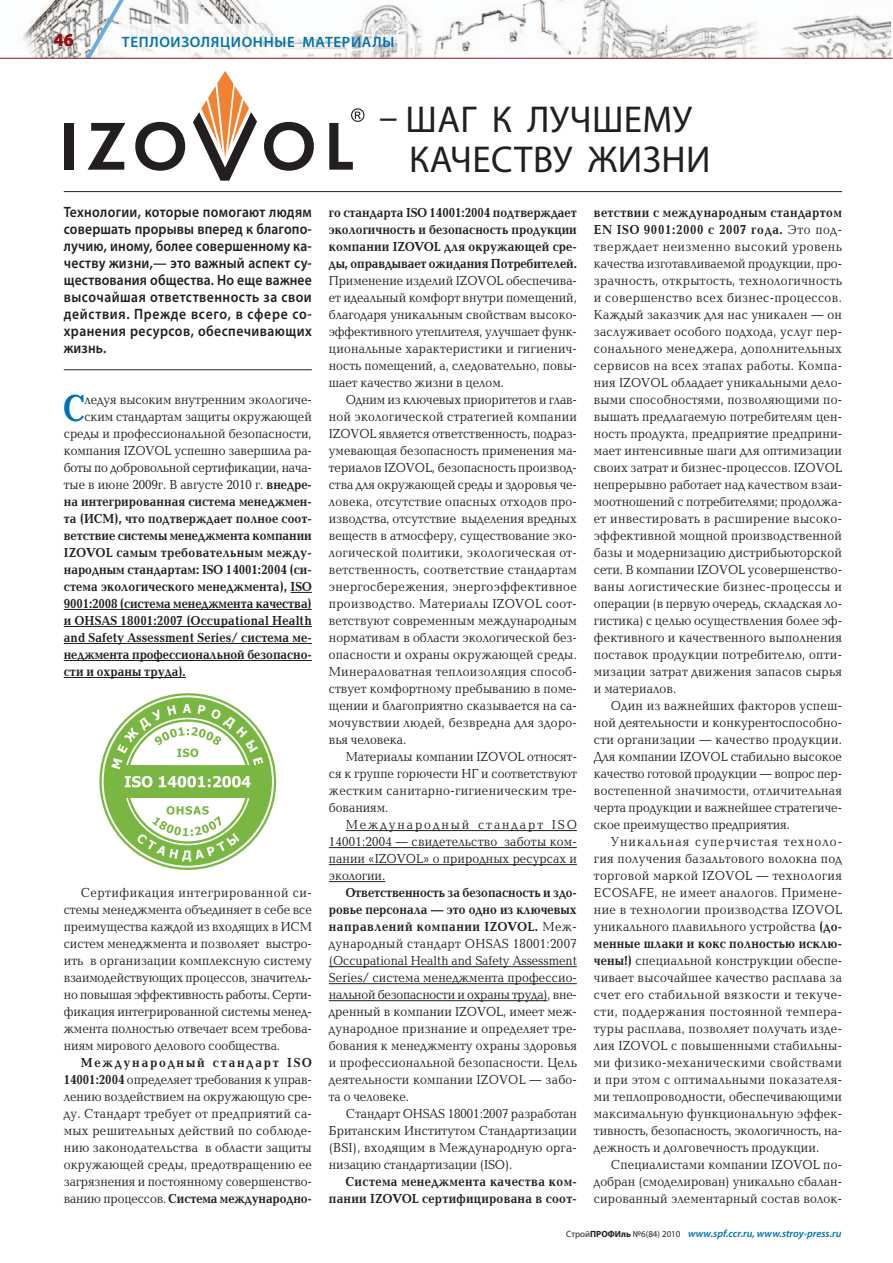
<style>
.page{position:relative;width:893px;height:1263px;background:#fff}
.page>*{position:absolute;margin:0;border:0;box-sizing:border-box;transform-origin:0 0}
.t1{font:700 38.85px "Baltica C";color:#0073ae;scale:.8 1}
.t2{font:37.5px/39.8px "Myriad Pro";letter-spacing:.01em;color:#231f20}
.t3{font:700 18px "Myriad Pro";color:#941114}
.t4{font:600 15px/17px "Myriad Pro";letter-spacing:.035em;color:#231f20;text-align:justify;scale:.91 1}
.t5{font:600 15px "Myriad Pro";letter-spacing:.045em;color:#0073ae}
.t6{font:13.5px/17px "Baltica C";color:#231f20;text-align:justify;scale:.9 1}
.t7{font:700 13.5px/17px "Baltica C";letter-spacing:.005em;color:#231f20;text-align:justify;scale:.9 1}
.t8{font:700 13.5px "Baltica C";letter-spacing:.025em;color:#231f20;scale:.9 1}
.t9{font:italic 600 10.5px "Myriad Pro";color:#0073ae}
.s1{font-weight:700}
.s2{font-weight:400;font-style:normal;font-size:9px;color:#231f20}
.s3{font-weight:700;font-style:normal;font-size:9px;color:#231f20}
</style>
<div class="page">
<img style="left:0;top:0;width:891px;height:58px">
<img style="left:133px;top:24px;width:308px;height:34px">
<svg style="left:86px;top:0;width:47px;height:58px"></svg>
<hr style="left:0;top:58px;width:892px;height:1px;background:#941114">
<svg style="left:291px;top:592px;width:21px;height:1px"></svg>
<hr style="left:64px;top:609px;width:248px;height:1px;background:#231f20">
<hr style="left:64px;top:626px;width:248px;height:1px;background:#231f20">
<hr style="left:64px;top:643px;width:248px;height:1px;background:#231f20">
<hr style="left:64px;top:660px;width:248px;height:1px;background:#231f20">
<hr style="left:64px;top:677px;width:122px;height:1px;background:#231f20">
<hr style="left:346px;top:830px;width:231px;height:1px;background:#231f20">
<hr style="left:329px;top:847px;width:248px;height:1px;background:#231f20">
<hr style="left:329px;top:864px;width:248px;height:1px;background:#231f20">
<hr style="left:329px;top:881px;width:56px;height:1px;background:#231f20">
<hr style="left:329px;top:966px;width:248px;height:1px;background:#231f20">
<hr style="left:329px;top:983px;width:248px;height:1px;background:#231f20">
<hr style="left:329px;top:1000px;width:218px;height:1px;background:#231f20">
<hr style="left:64px;top:191px;width:778px;height:1px;background:#231f20">
<hr style="left:64px;top:369px;width:248px;height:1px;background:#231f20">
<svg style="left:99px;top:693px;width:177px;height:177px"></svg>
<svg style="left:193px;top:71px;width:64px;height:110px"></svg>
<div style="left:65px;top:123px;width:9px;height:47px;background:#231f20"></div>
<svg style="left:88px;top:123px;width:37px;height:47px"></svg>
<svg style="left:135px;top:122px;width:50px;height:49px"></svg>
<svg style="left:264px;top:122px;width:50px;height:49px"></svg>
<svg style="left:329px;top:108px;width:35px;height:62px"></svg>
<h3 class="t3" style="left:54px;top:34px;width:21px">46</h3>
<p class="t5" style="left:122px;top:36px;width:274px">ТЕПЛОИЗОЛЯЦИОННЫЕ МАТЕРИАЛЫ</p>
<p class="t4" style="left:64px;top:205px;width:274px">Технологии, которые помогают людям совершать прорывы вперед к благопо&shy;лучию, иному, более совершенному ка&shy;честву жизни,— это важный аспект су&shy;ществования общества. Но еще важнее высочайшая ответственность за свои действия. Прежде всего, в сфере со&shy;хранения ресурсов, обеспечивающих жизнь.</p>
<h1 class="t1" style="left:64px;top:395px;width:28px">С</h1>
<p class="t6" style="left:84px;top:392px;width:254px">ледуя высоким внутренним экологиче-</p>
<p class="t6" style="left:84px;top:409px;width:254px">ским стандартам защиты окружающей</p>
<p class="t6" style="left:64px;top:426px;width:277px">среды и профессиональной безопасности,</p>
<p class="t6" style="left:64px;top:443px;width:277px">компания IZOVOL успешно завершила ра-</p>
<p class="t6" style="left:64px;top:460px;width:277px">боты по добровольной сертификации, нача-</p>
<p class="t6" style="left:64px;top:477px;width:277px">тые в июне 2009г. В августе 2010 г. <span class="s1">внедре-</span></p>
<p class="t7" style="left:64px;top:494px;width:277px">на интегрированная система менеджмен-</p>
<p class="t7" style="left:64px;top:511px;width:277px">та (ИСМ), что подтверждает полное соот-</p>
<p class="t7" style="left:64px;top:528px;width:277px">ветствие системы менеджмента компании</p>
<p class="t8" style="left:64px;top:548px;width:277px">IZOVOL самым требовательным между-</p>
<p class="t7" style="left:64px;top:562px;width:277px">народным стандартам: ISO 14001:2004 (си-</p>
<p class="t7" style="left:64px;top:579px;width:277px">стема экологического менеджмента), ISO</p>
<p class="t7" style="left:64px;top:596px;width:277px">9001:2008 (система менеджмента качества)</p>
<p class="t7" style="left:64px;top:613px;width:277px">и OHSAS 18001:2007 (Occupational Health</p>
<p class="t7" style="left:64px;top:630px;width:277px">and Safety Assessment Series/ система ме-</p>
<p class="t7" style="left:64px;top:647px;width:277px">неджмента профессиональной безопасно-</p>
<p class="t7" style="left:64px;top:665px;width:137px">сти и охраны труда).</p>
<p class="t6" style="left:64px;top:886px;width:277px;text-indent:17px">Сертификация интегрированной си&shy;стемы менеджмента объединяет в себе все преимущества каждой из входящих в ИСМ систем менеджмента и позволяет выстро&shy;ить в организации комплексную систему взаимодействующих процессов, значитель&shy;но повышая эффективность работы. Серти&shy;фикация интегрированной системы менед&shy;жмента полностью отвечает всем требова&shy;ниям мирового делового сообщества.</p>
<p class="t6" style="left:64px;top:1056px;width:277px;text-indent:17px"><span class="s1">Международный стандарт ISO 14001:2004</span> определяет требования к управ&shy;лению воздействием на окружающую сре&shy;ду. Стандарт требует от предприятий са&shy;мых решительных действий по соблюде&shy;нию законодательства в области защиты окружающей среды, предотвращению ее загрязнения и постоянному совершенство&shy;ванию процессов. <span class="s1">Система международно-</span></p>
<h2 class="t2" style="left:409px;top:102px;width:303px;text-indent:-30px">– ШАГ К ЛУЧШЕМУ<br>КАЧЕСТВУ ЖИЗНИ</h2>
<p class="t7" style="left:329px;top:205px;width:277px">го стандарта ISO 14001:2004 подтверждает экологичность и безопасность продукции компании IZOVOL для окружающей сре&shy;ды, оправдывает ожидания Потребителей.</p>
<p class="t6" style="left:329px;top:273px;width:277px">Применение изделий IZOVOL обеспечива&shy;ет идеальный комфорт внутри помещений, благодаря уникальным свойствам высоко&shy;эффективного утеплителя, улучшает функ&shy;циональные характеристики и гигиенич&shy;ность помещений, а, следовательно, повы&shy;шает качество жизни в целом.</p>
<p class="t6" style="left:329px;top:392px;width:277px;text-indent:17px">Одним из ключевых приоритетов и глав&shy;ной экологической стратегией компании IZOVOL является ответственность, подраз&shy;умевающая безопасность применения ма&shy;териалов IZOVOL, безопасность производ&shy;ства для окружающей среды и здоровья че&shy;ловека, отсутствие опасных отходов про&shy;изводства, отсутствие выделения вредных веществ в атмосферу, существование эко&shy;логической политики, экологическая от&shy;ветственность, соответствие стандартам энергосбережения, энергоэффективное производство. Материалы IZOVOL соот&shy;ветствуют современным международным нормативам в области экологической без&shy;опасности и охраны окружающей среды.<br>Минераловатная теплоизоляция способ&shy;ствует комфортному пребыванию в поме&shy;щении и благоприятно сказывается на са&shy;мочувствии людей, безвредна для здоро&shy;вья человека.</p>
<p class="t6" style="left:329px;top:750px;width:277px;text-indent:17px">Материалы компании IZOVOL относят&shy;ся к группе горючести НГ и соответствуют жестким санитарно-гигиеническим тре&shy;бованиям.</p>
<p class="t6" style="left:329px;top:818px;width:277px;text-indent:17px">Международный стандарт ISO 14001:2004 — свидетельство заботы ком&shy;пании «IZOVOL» о природных ресурсах и экологии.</p>
<p class="t6" style="left:329px;top:886px;width:277px;text-indent:17px"><span class="s1">Ответственность за безопасность и здо&shy;ровье персонала — это одно из ключевых направлений компании IZOVOL.</span> Меж&shy;дународный стандарт OHSAS 18001:2007 (Occupational Health and Safety Assessment Series/ система менеджмента профессио&shy;нальной безопасности и охраны труда), вне&shy;дренный в компании IZOVOL, имеет меж&shy;дународное признание и определяет тре&shy;бования к менеджменту охраны здоровья и профессиональной безопасности. Цель деятельности компании IZOVOL — забо&shy;та о человеке.</p>
<p class="t6" style="left:329px;top:1107px;width:277px;text-indent:17px">Стандарт OHSAS 18001:2007 разработан Британским Институтом Стандартизации (BSI), входящим в Международную орга&shy;низацию стандартизации (ISO).</p>
<p class="t7" style="left:329px;top:1175px;width:277px;text-align:right">Система менеджмента качества ком&shy;пании IZOVOL сертифицирована в соот-</p>
<p class="t6" style="left:594px;top:205px;width:277px"><span class="s1">ветствии с международным стандартом EN ISO 9001:2000 с 2007 года.</span> Это под&shy;тверждает неизменно высокий уровень качества изготавливаемой продукции, про&shy;зрачность, открытость, технологичность и совершенство всех бизнес-процессов.<br>Каждый заказчик для нас уникален — он заслуживает особого подхода, услуг пер&shy;сонального менеджера, дополнительных сервисов на всех этапах работы. Компа&shy;ния IZOVOL обладает уникальными дело&shy;выми способностями, позволяющими по&shy;вышать предлагаемую потребителям цен&shy;ность продукта, предприятие предприни&shy;мает интенсивные шаги для оптимизации своих затрат и бизнес-процессов. IZOVOL непрерывно работает над качеством взаи&shy;моотношений с потребителями; продолжа&shy;ет инвестировать в расширение высоко&shy;эффективной мощной производственной базы и модернизацию дистрибьюторской сети. В компании IZOVOL усовершенство&shy;ваны логистические бизнес-процессы и операции (в первую очередь, складская ло&shy;гистика) с целью осуществления более эф&shy;фективного и качественного выполнения поставок продукции потребителю, опти&shy;мизации затрат движения запасов сырья и материалов.</p>
<p class="t6" style="left:594px;top:699px;width:277px;text-indent:17px">Один из важнейших факторов успеш&shy;ной деятельности и конкурентоспособно&shy;сти организации — качество продукции.<br>Для компании IZOVOL стабильно высокое качество готовой продукции — вопрос пер&shy;востепенной значимости, отличительная черта продукции и важнейшее стратегиче&shy;ское преимущество предприятия.</p>
<p class="t6" style="left:594px;top:835px;width:277px;text-indent:17px">Уникальная суперчистая техноло&shy;гия получения базальтового волокна под торговой маркой IZOVOL — технология ECOSAFE, не имеет аналогов. Примене&shy;ние в технологии производства IZOVOL уникального плавильного устройства <span class="s1">(до&shy;менные шлаки и кокс полностью исклю&shy;чены!)</span> специальной конструкции обеспе&shy;чивает высочайшее качество расплава за счет его стабильной вязкости и текуче&shy;сти, поддержания постоянной темпера&shy;туры расплава, позволяет получать изде&shy;лия IZOVOL с повышенными стабильны&shy;ми физико-механическими свойствами и при этом с оптимальными показателя&shy;ми теплопроводности, обеспечивающими максимальную функциональную эффек&shy;тивность, безопасность, экологичность, на&shy;дежность и долговечность продукции.</p>
<p class="t6" style="left:594px;top:1158px;width:277px;text-indent:17px">Специалистами компании IZOVOL по&shy;добран (смоделирован) уникально сбалан&shy;сированный элементарный состав волок-</p>
<p class="t9" style="left:566px;top:1230px;width:277px"><span class="s2">Cтрой</span><span class="s3">ПРОФИль</span> <span class="s2">№6(84) 2010</span> www.spf.ccr.ru, www.stroy-press.ru</p>
</div>
